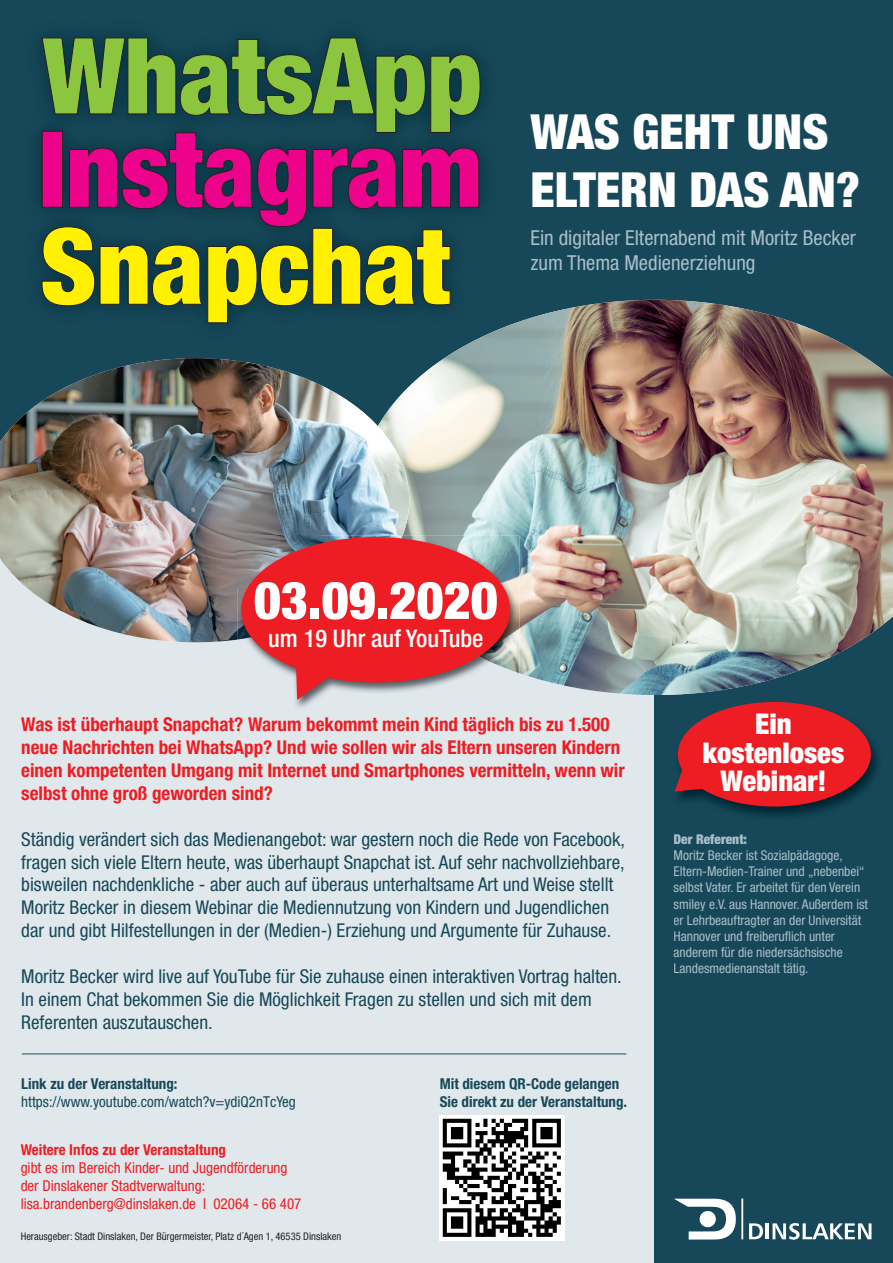
<style>
.page{position:relative;width:893px;height:1263px;background:#fff}
.page>*{position:absolute;margin:0;border:0;box-sizing:border-box;transform-origin:0 0}
.t1{font:900 condensed 52.2px "Helvetica Neue";color:#fff}
.t2{font:900 condensed 48.45px/58.2px "Helvetica Neue";color:#fff}
.t3{font:900 condensed 28.65px/28.7px "Helvetica Neue";color:#fff;text-align:center}
.t4{font:500 condensed 24.3px "Helvetica Neue";color:#fff}
.t5{font:condensed 20.7px/24.8px "Helvetica Neue";color:#a9bfca}
.t6{font:condensed 19.05px/22.8px "Helvetica Neue";color:#174859}
.t7{font:700 condensed 19.05px/22.8px "Helvetica Neue";color:#ee1d23}
.t8{font:condensed 15px/18px "Helvetica Neue";color:#ee1d23}
.t9{font:700 condensed 15px/18px "Helvetica Neue";color:#174859}
.t10{font:condensed 15px "Helvetica Neue";color:#174859}
.t11{font:700 condensed 15px "Helvetica Neue";color:#ee1d23}
.t12{font:condensed 13.5px/16.2px "Helvetica Neue";color:#a9bfca}
.t13{font:900 condensed 13.5px "Helvetica Neue";color:#a9bfca}
.t14{font:condensed 10.5px "Helvetica Neue";color:#231f20}
</style>
<div class="page">
<div style="left:0;top:519px;width:676px;height:744px;background:#e0e8ec"></div>
<div style="left:655px;top:298px;width:238px;height:965px;background:#174859"></div>
<div style="left:0;top:0;width:893px;height:468px;background:#174859"></div>
<svg style="left:41px;top:169px;width:439px;height:155px"></svg>
<svg style="left:41px;top:37px;width:440px;height:132px"></svg>
<svg style="left:749px;top:1223px;width:14px;height:16px"></svg>
<hr style="left:766px;top:1223px;width:3px;height:16px;background:#fff">
<svg style="left:772px;top:1223px;width:99px;height:17px"></svg>
<svg style="left:674px;top:1198px;width:69px;height:41px"></svg>
<img style="left:440px;top:1115px;width:124px;height:125px">
<img style="left:358px;top:300px;width:535px;height:395px">
<img style="left:378px;top:300px;width:277px;height:379px">
<img style="left:0;top:361px;width:403px;height:281px">
<img style="left:238px;top:639px;width:281px;height:69px">
<img style="left:402px;top:536px;width:71px;height:23px">
<img style="left:473px;top:536px;width:46px;height:137px">
<img style="left:238px;top:536px;width:164px;height:51px">
<img style="left:238px;top:587px;width:14px;height:52px">
<div style="left:241px;top:537px;width:269px;height:146px;background:#ee1d23;border-radius:50%"></div>
<svg style="left:295px;top:668px;width:62px;height:32px"></svg>
<img style="left:678px;top:702px;width:199px;height:114px">
<div style="left:678px;top:702px;width:193px;height:104px;background:#ee1d23;border-radius:50%"></div>
<svg style="left:674px;top:744px;width:34px;height:48px"></svg>
<hr style="left:22px;top:1053px;width:604px;height:1px;background:#174859">
<h2 class="t2" style="left:530px;top:102px;width:331px">WAS GEHT UNS<br>ELTERN DAS AN?</h2>
<p class="t5" style="left:530px;top:225px;width:327px">Ein digitaler Elternabend mit Moritz Becker zum Thema Medienerziehung</p>
<h1 class="t1" style="left:254px;top:568px;width:245px">03.09.2020</h1>
<p class="t4" style="left:268px;top:624px;width:217px">um 19 Uhr auf YouTube</p>
<p class="t7" style="left:21px;top:713px;width:605px">Was ist überhaupt Snapchat? Warum bekommt mein Kind täglich bis zu 1.500 neue Nachrichten bei WhatsApp? Und wie sollen wir als Eltern unseren Kindern einen kompetenten Umgang mit Internet und Smartphones vermitteln, wenn wir selbst ohne groß geworden sind?</p>
<p class="t6" style="left:21px;top:827px;width:605px">Ständig verändert sich das Medienangebot: war gestern noch die Rede von Facebook, fragen sich viele Eltern heute, was überhaupt Snapchat ist. Auf sehr nachvollziehbare, bisweilen nachdenkliche - aber auch auf überaus unterhaltsame Art und Weise stellt Moritz Becker in diesem Webinar die Mediennutzung von Kindern und Jugendlichen dar und gibt Hilfestellungen in der (Medien-) Erziehung und Argumente für Zuhause.</p>
<p class="t6" style="left:21px;top:964px;width:602px">Moritz Becker wird live auf YouTube für Sie zuhause einen interaktiven Vortrag halten.<br>In einem Chat bekommen Sie die Möglichkeit Fragen zu stellen und sich mit dem<br>Referenten auszutauschen.</p>
<p class="t9" style="left:21px;top:1074px;width:158px">Link zu der Veranstaltung:</p>
<p class="t10" style="left:21px;top:1093px;width:276px">https://www.youtube.com/watch?v=ydiQ2nTcYeg</p>
<p class="t11" style="left:21px;top:1141px;width:207px">Weitere Infos zu der Veranstaltung</p>
<p class="t8" style="left:21px;top:1159px;width:282px">gibt es im Bereich Kinder- und Jugendförderung der Dinslakener Stadtverwaltung: lisa.brandenberg@dinslaken.de I 02064 - 66 407</p>
<p class="t14" style="left:21px;top:1230px;width:322px">Herausgeber: Stadt Dinslaken, Der Bürgermeister, Platz d´Agen 1, 46535 Dinslaken</p>
<p class="t9" style="left:440px;top:1074px;width:189px">Mit diesem QR-Code gelangen<br>Sie direkt zu der Veranstaltung.</p>
<h3 class="t3" style="left:703px;top:709px;width:143px">Ein kostenloses<br>Webinar!</h3>
<p class="t13" style="left:674px;top:830px;width:75px">Der Referent:</p>
<p class="t12" style="left:674px;top:847px;width:196px">Moritz Becker ist Sozialpädagoge, Eltern-Medien-Trainer und „nebenbei“ selbst Vater. Er arbeitet für den Verein smiley e.V. aus Hannover. Außerdem ist er Lehrbeauftragter an der Universität Hannover und freiberuflich unter anderem für die niedersächsische Landesmedienanstalt tätig.</p>
</div>
